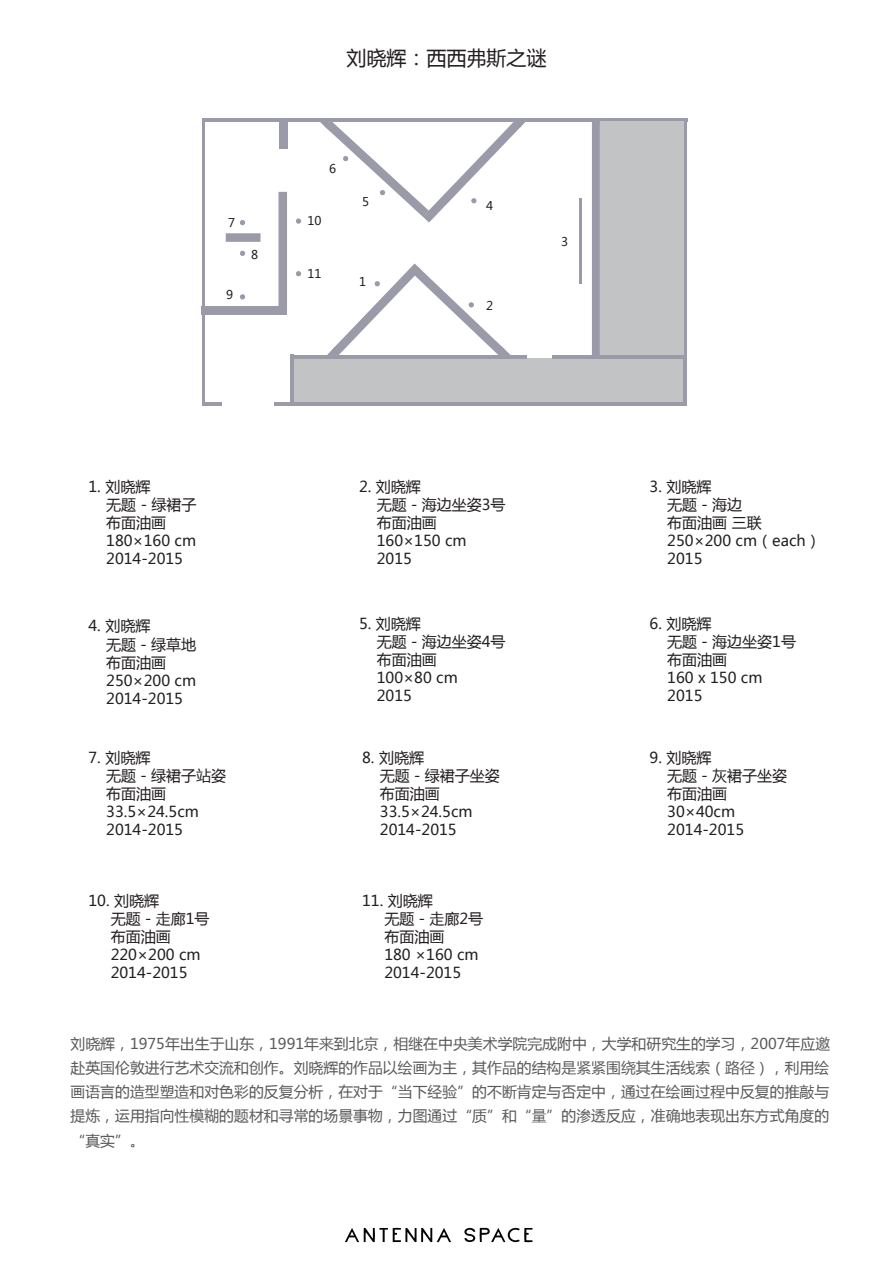
<style>
.page{position:relative;width:893px;height:1263px;background:#fff}
.page>*{position:absolute;margin:0;border:0;box-sizing:border-box;transform-origin:0 0}
.t1{font:19.95px "Microsoft Ya Hei";color:#231f20}
.t2{font:15px/18px "Microsoft Ya Hei";color:#231f20}
.t3{font:14.85px/24px "Microsoft Ya Hei";letter-spacing:.005em;color:#5a5a5d;text-align:justify}
.t4{font:12px "Microsoft Ya Hei";color:#231f20}
</style>
<div class="page">
<hr style="left:202px;top:118px;width:485px;height:4px;background:#9b9aa9">
<div style="left:291px;top:358px;width:394px;height:45px;background:#c2c3c5"></div>
<hr style="left:203px;top:403px;width:19px;height:3px;background:#9b9aa9">
<hr style="left:290px;top:355px;width:4px;height:51px;background:#9b9aa9">
<svg style="left:683px;top:121px;width:4px;height:282px"></svg>
<hr style="left:294px;top:403px;width:393px;height:3px;background:#9b9aa9">
<hr style="left:293px;top:355px;width:233px;height:3px;background:#9b9aa9">
<hr style="left:552px;top:355px;width:131px;height:4px;background:#9b9aa9">
<div style="left:202px;top:306px;width:85px;height:8px;background:#9b9aa9"></div>
<hr style="left:274px;top:402px;width:16px;height:4px;background:#9b9aa9">
<div style="left:278px;top:192px;width:9px;height:115px;background:#9b9aa9"></div>
<div style="left:279px;top:122px;width:8px;height:26px;background:#9b9aa9"></div>
<div style="left:226px;top:233px;width:34px;height:9px;background:#9b9aa9"></div>
<div style="left:592px;top:120px;width:8px;height:235px;background:#9b9aa9"></div>
<div style="left:600px;top:122px;width:83px;height:233px;background:#c2c3c5"></div>
<hr style="left:202px;top:122px;width:3px;height:283px;background:#9b9aa9">
<svg style="left:464px;top:1227px;width:68px;height:15px"></svg>
<svg style="left:345px;top:1228px;width:106px;height:14px"></svg>
<svg style="left:296px;top:271px;width:5px;height:5px"></svg>
<svg style="left:296px;top:218px;width:5px;height:6px"></svg>
<hr style="left:579px;top:198px;width:3px;height:86px;background:#9b9aa9">
<svg style="left:320px;top:122px;width:205px;height:101px"></svg>
<svg style="left:327px;top:263px;width:184px;height:92px"></svg>
<svg style="left:240px;top:220px;width:5px;height:5px"></svg>
<svg style="left:240px;top:251px;width:5px;height:5px"></svg>
<svg style="left:240px;top:294px;width:5px;height:5px"></svg>
<p class="t4" style="left:228px;top:215px;width:9px">7</p>
<p class="t4" style="left:226px;top:287px;width:9px">9</p>
<p class="t4" style="left:251px;top:246px;width:9px">8</p>
<h1 class="t1" style="left:347px;top:44px;width:201px">刘晓辉：西西弗斯之谜</h1>
<p class="t4" style="left:329px;top:160px;width:9px">6</p>
<p class="t4" style="left:307px;top:213px;width:16px">10</p>
<p class="t4" style="left:307px;top:265px;width:16px">11</p>
<p class="t4" style="left:362px;top:194px;width:9px">5</p>
<p class="t4" style="left:359px;top:274px;width:9px">1</p>
<p class="t4" style="left:486px;top:198px;width:9px">4</p>
<p class="t4" style="left:486px;top:298px;width:9px">2</p>
<p class="t4" style="left:561px;top:233px;width:9px">3</p>
<p class="t2" style="left:106px;top:477px;width:92px;text-indent:-18px">1. 刘晓辉<br>无题 - 绿裙子布面油画<br>180×160 cm<br>2014-2015</p>
<p class="t2" style="left:377px;top:477px;width:130px;text-indent:-18px">2. 刘晓辉<br>无题－海边坐姿3号布面油画<br>160×150 cm<br>2015</p>
<p class="t2" style="left:667px;top:477px;width:155px;text-indent:-18px">3. 刘晓辉<br>无题－海边<br>布面油画 三联<br>250×200 cm（each）<br>2015</p>
<p class="t2" style="left:106px;top:617px;width:91px;text-indent:-18px">4. 刘晓辉<br>无题－绿草地布面油画<br>250×200 cm<br>2014-2015</p>
<p class="t2" style="left:377px;top:614px;width:130px;text-indent:-18px">5. 刘晓辉<br>无题－海边坐姿4号布面油画<br>100×80 cm<br>2015</p>
<p class="t2" style="left:667px;top:614px;width:130px;text-indent:-18px">6. 刘晓辉<br>无题－海边坐姿1号布面油画<br>160 x 150 cm<br>2015</p>
<p class="t2" style="left:106px;top:748px;width:121px;text-indent:-18px">7. 刘晓辉<br>无题－绿裙子站姿布面油画<br>33.5×24.5cm<br>2014-2015</p>
<p class="t2" style="left:380px;top:748px;width:121px;text-indent:-18px">8. 刘晓辉<br>无题－绿裙子坐姿布面油画<br>33.5×24.5cm<br>2014-2015</p>
<p class="t2" style="left:667px;top:748px;width:121px;text-indent:-18px">9. 刘晓辉<br>无题－灰裙子坐姿布面油画<br>30×40cm<br>2014-2015</p>
<p class="t2" style="left:111px;top:891px;width:100px;text-indent:-22px">10. 刘晓辉<br>无题－走廊1号布面油画<br>220×200 cm<br>2014-2015</p>
<p class="t2" style="left:384px;top:891px;width:100px;text-indent:-22px">11. 刘晓辉<br>无题－走廊2号布面油画<br>180 ×160 cm<br>2014-2015</p>
<p class="t3" style="left:71px;top:1031px;width:761px">刘晓辉，1975年出生于山东，1991年来到北京，相继在中央美术学院完成附中，大学和研究生的学习，2007年应邀赴英国伦敦进行艺术交流和创作。刘晓辉的作品以绘画为主，其作品的结构是紧紧围绕其生活线索（路径），利用绘画语言的造型塑造和对色彩的反复分析，在对于“当下经验”的不断肯定与否定中，通过在绘画过程中反复的推敲与提炼，运用指向性模糊的题材和寻常的场景事物，力图通过“质”和“量”的渗透反应，准确地表现出东方式角度的“真实”。</p>
</div>
